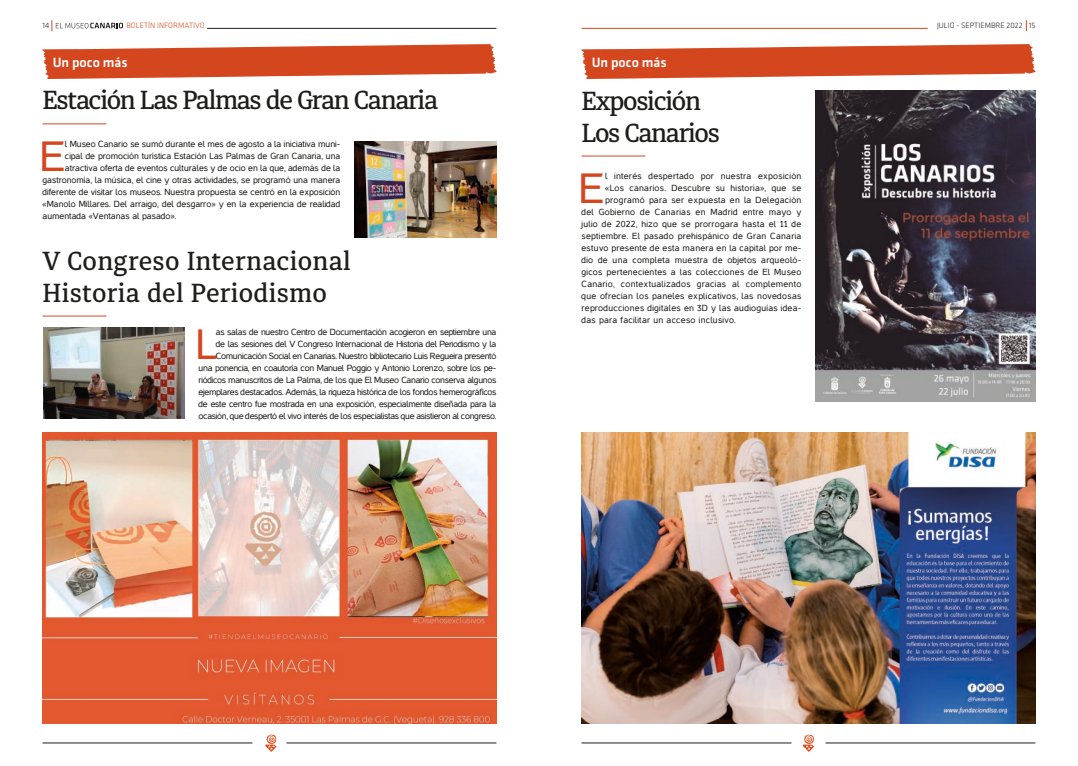
<style>
.page{position:relative;width:1078px;height:766px;background:#fff}
.page>*{position:absolute;margin:0;border:0;box-sizing:border-box;transform-origin:0 0}
.texto_base{font:42.9px "Casper";color:#d4461e}
.tit_articulos{font:500 26px "Diaria Pro";letter-spacing:-.05em;color:#1d1d1b}
.tit_articulos-2{font:500 26px "Diaria Pro";letter-spacing:.01em;color:#1d1d1b}
.texto_base-2{font:500 14px "Klavika";color:#fff}
.texto_base-3{font:9px/12px "Casper";letter-spacing:-.03em;color:#1d1d1b;text-align:right}
.texto_base-4{font:9px "Casper";letter-spacing:.03em;color:#1d1d1b}
.texto_base-5{font:9px "Casper";color:#1d1d1b}
.t1{font:300 8px "Klavika";color:#1d1d1b}
.t2{font:300 8px "Klavika";color:#d4461e}
</style>
<div class="page">
<svg style="left:265px;top:734px;width:11px;height:17px"></svg>
<svg style="left:802px;top:734px;width:12px;height:17px"></svg>
<hr style="left:207px;top:28px;width:289px;height:1px;background:#1d1d1b">
<hr style="left:286px;top:742px;width:210px;height:1px;background:#1d1d1b">
<hr style="left:43px;top:742px;width:209px;height:1px;background:#1d1d1b">
<hr style="left:825px;top:742px;width:210px;height:1px;background:#1d1d1b">
<hr style="left:581px;top:742px;width:210px;height:1px;background:#1d1d1b">
<hr style="left:581px;top:28px;width:346px;height:1px;background:#d4461e">
<svg style="left:52px;top:20px;width:71px;height:11px"></svg>
<img style="left:354px;top:141px;width:142px;height:96px">
<svg style="left:42px;top:44px;width:455px;height:35px;background:#db6544"></svg>
<svg style="left:581px;top:44px;width:454px;height:35px;background:#db6543"></svg>
<img style="left:581px;top:432px;width:454px;height:291px">
<hr style="left:42px;top:124px;width:64px;height:1px;background:#d4461e">
<hr style="left:43px;top:316px;width:63px;height:1px;background:#d4461e">
<hr style="left:581px;top:156px;width:64px;height:1px;background:#d4461e">
<img style="left:815px;top:91px;width:220px;height:310px">
<img style="left:43px;top:327px;width:141px;height:92px">
<img style="left:43px;top:432px;width:453px;height:254px">
<img style="left:43px;top:686px;width:453px;height:37px">
<p class="t1" style="left:43px;top:21px;width:8px">14</p>
<p class="t2" style="left:126px;top:21px;width:80px">BOLETÍN INFORMATIVO</p>
<p class="t1" style="left:936px;top:21px;width:100px">JULIO - SEPTIEMBRE 2022 15</p>
<p class="texto_base-2" style="left:53px;top:54px;width:76px">Un poco más</p>
<p class="texto_base-2" style="left:591px;top:54px;width:76px">Un poco más</p>
<p class="tit_articulos" style="left:42px;top:85px;width:397px">Estación Las Palmas de Gran Canaria</p>
<p class="tit_articulos" style="left:581px;top:85px;width:121px">Exposición</p>
<p class="tit_articulos" style="left:581px;top:117px;width:140px">Los Canarios</p>
<p class="texto_base" style="left:40px;top:133px;width:26px">E</p>
<p class="texto_base-5" style="left:65px;top:139px;width:277px">l Museo Canario se sumó durante el mes de agosto a la iniciativa muni-</p>
<p class="texto_base-5" style="left:65px;top:151px;width:277px">cipal de promoción turística Estación Las Palmas de Gran Canaria, una</p>
<p class="texto_base-5" style="left:65px;top:163px;width:277px">atractiva oferta de eventos culturales y de ocio en la que, además de la</p>
<p class="texto_base-5" style="left:43px;top:175px;width:299px">gastronomía, la música, el cine y otras actividades, se programó una manera</p>
<p class="texto_base-5" style="left:43px;top:187px;width:299px">diferente de visitar los museos. Nuestra propuesta se centró en la exposición</p>
<p class="texto_base-5" style="left:43px;top:199px;width:299px">«Manolo Millares. Del arraigo, del desgarro» y en la experiencia de realidad</p>
<p class="texto_base-5" style="left:43px;top:211px;width:135px">aumentada «Ventanas al pasado».</p>
<p class="texto_base" style="left:579px;top:165px;width:26px">E</p>
<p class="texto_base-4" style="left:605px;top:171px;width:197px">l interés despertado por nuestra exposición</p>
<p class="texto_base-4" style="left:605px;top:183px;width:197px">«Los canarios. Descubre su historia», que se</p>
<p class="texto_base-4" style="left:605px;top:195px;width:197px">programó para ser expuesta en la Delegación</p>
<p class="texto_base-4" style="left:581px;top:207px;width:221px">del Gobierno de Canarias en Madrid entre mayo y</p>
<p class="texto_base-4" style="left:581px;top:219px;width:221px">julio de 2022, hizo que se prorrogara hasta el 11 de</p>
<p class="texto_base-4" style="left:581px;top:231px;width:221px">septiembre. El pasado prehispánico de Gran Canaria</p>
<p class="texto_base-4" style="left:581px;top:243px;width:221px">estuvo presente de esta manera en la capital por me-</p>
<p class="texto_base-4" style="left:581px;top:255px;width:221px">dio de una completa muestra de objetos arqueoló-</p>
<p class="texto_base-4" style="left:581px;top:267px;width:221px">gicos pertenecientes a las colecciones de El Museo</p>
<p class="texto_base-4" style="left:581px;top:279px;width:221px">Canario, contextualizados gracias al complemento</p>
<p class="texto_base-4" style="left:581px;top:291px;width:221px">que ofrecían los paneles explicativos, las novedosas</p>
<p class="texto_base-4" style="left:581px;top:303px;width:221px">reproducciones digitales en 3D y las audioguías idea-</p>
<p class="texto_base-4" style="left:581px;top:315px;width:156px">das para facilitar un acceso inclusivo.</p>
<p class="tit_articulos-2" style="left:43px;top:245px;width:309px">V Congreso Internacional</p>
<p class="tit_articulos-2" style="left:43px;top:277px;width:286px">Historia del Periodismo</p>
<p class="texto_base-3" style="left:198px;top:325px;width:299px">as salas de nuestro Centro de Documentación acogieron en septiembre una<br>de las sesiones del V Congreso Internacional de Historia del Periodismo y la Comunicación Social en Canarias. Nuestro bibliotecario Luis Regueira presentó<br>una ponencia, en coautoría con Manuel Poggio y Antonio Lorenzo, sobre los pe&shy;riódicos manuscritos de La Palma, de los que El Museo Canario conserva algunos ejemplares destacados. Además, la riqueza histórica de los fondos hemerográficos de este centro fue mostrada en una exposición, especialmente diseñada para la ocasión, que despertó el vivo interés de los especialistas que asistieron al congreso.</p>
<p class="texto_base" style="left:196px;top:321px;width:23px">L</p>
</div>
